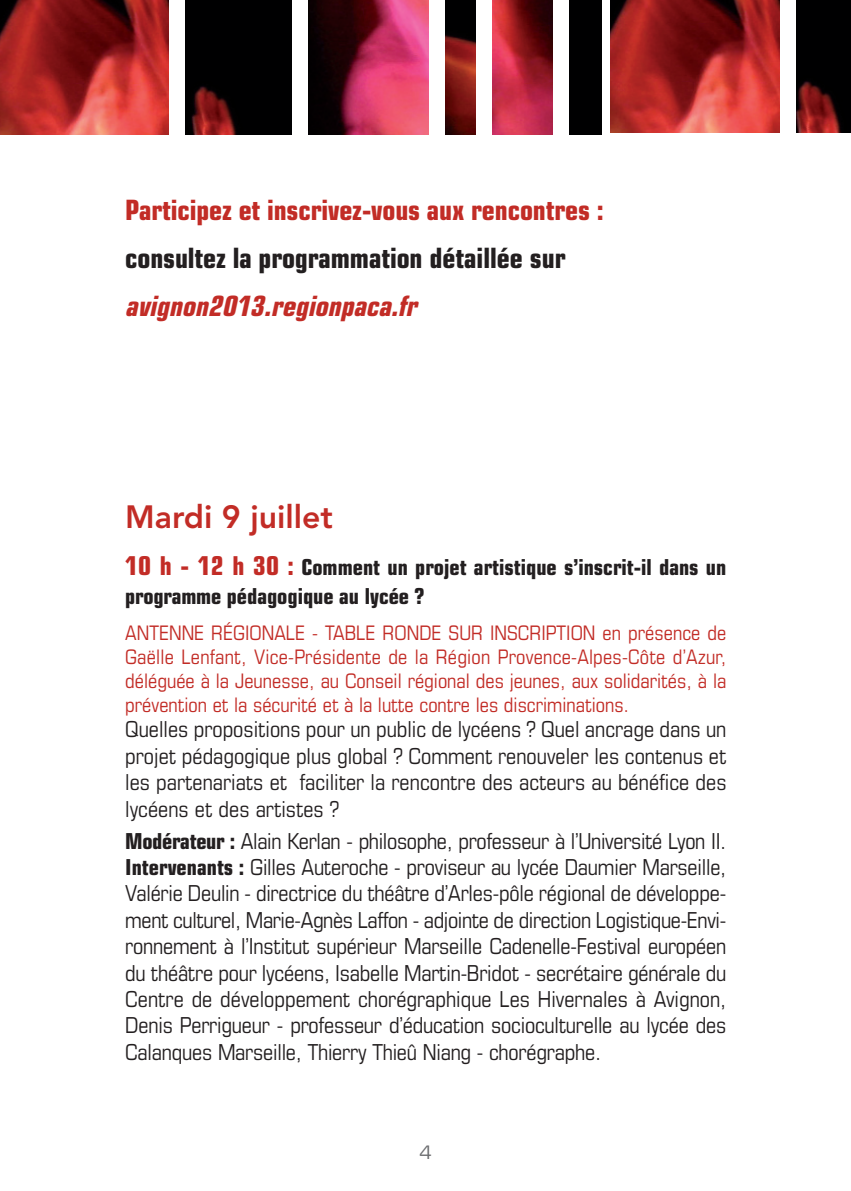
<style>
.page{position:relative;width:851px;height:1191px;background:#fff}
.page>*{position:absolute;margin:0;border:0;box-sizing:border-box;transform-origin:0 0}
.t1{font:800 32px "Avenir LT Std";color:#c22c26}
.t2{font:700 condensed 28px "Eurostile LT Std";letter-spacing:-.005em;color:#c22c26}
.t3{font:700 condensed 28px "Eurostile LT Std";letter-spacing:-.005em;color:#231f20}
.t4{font:italic 700 condensed 28px "Eurostile LT Std";color:#c22c26}
.t5{font:condensed 22px/26.4px "Eurostile LT Std";letter-spacing:-.005em;color:#231f20;text-align:justify}
.t6{font:700 condensed 22px/28.2px "Eurostile LT Std";color:#231f20}
.t7{font:condensed 20px/24px "Eurostile LT Std";color:#c22c26;text-align:justify}
.t8{font:18px "Eurostile LT Std";color:#6c6d70}
.s1{font-size:26px;color:#c22c26}
.s2{font-weight:700}
</style>
<div class="page">
<img style="left:0;top:0;width:169px;height:134px">
<img style="left:186px;top:0;width:105px;height:134px">
<img style="left:308px;top:0;width:121px;height:134px">
<img style="left:446px;top:0;width:30px;height:134px">
<img style="left:493px;top:0;width:59px;height:134px">
<div style="left:569px;top:0;width:32px;height:134px;background:#000001"></div>
<img style="left:610px;top:0;width:169px;height:132px">
<img style="left:796px;top:0;width:55px;height:132px">
<p class="t2" style="left:125px;top:199px;width:480px">Participez et inscrivez-vous aux rencontres :</p>
<p class="t3" style="left:125px;top:247px;width:442px">consultez la programmation détaillée sur</p>
<p class="t4" style="left:125px;top:295px;width:298px">avignon2013.regionpaca.fr</p>
<h1 class="t1" style="left:125px;top:504px;width:209px">Mardi 9 juillet</h1>
<p class="t6" style="left:125px;top:555px;width:602px"><span class="s1">10 h - 12 h 30 :</span> Comment un projet artistique s’inscrit-il dans un programme pédagogique au lycée ?</p>
<p class="t7" style="left:125px;top:622px;width:602px">ANTENNE RÉGIONALE - TABLE RONDE SUR INSCRIPTION en présence de Gaëlle Lenfant, Vice-Présidente de la Région Provence-Alpes-Côte d’Azur, déléguée à la Jeunesse, au Conseil régional des jeunes, aux solidarités, à la prévention et la sécurité et à la lutte contre les discriminations.</p>
<p class="t5" style="left:125px;top:718px;width:603px">Quelles propositions pour un public de lycéens ? Quel ancrage dans un projet pédagogique plus global ? Comment renouveler les contenus et les partenariats et faciliter la rencontre des acteurs au bénéfice des lycéens et des artistes ?</p>
<p class="t5" style="left:125px;top:829px;width:602px"><span class="s2">Modérateur :</span> Alain Kerlan - philosophe, professeur à l’Université Lyon II.<br><span class="s2">Intervenants :</span> Gilles Auteroche - proviseur au lycée Daumier Marseille, Valérie Deulin - directrice du théâtre d’Arles-pôle régional de développe&shy;ment culturel, Marie-Agnès Laffon - adjointe de direction Logistique-Envi&shy;ronnement à l’Institut supérieur Marseille Cadenelle-Festival européen du théâtre pour lycéens, Isabelle Martin-Bridot - secrétaire générale du Centre de développement chorégraphique Les Hivernales à Avignon, Denis Perrigueur - professeur d’éducation socioculturelle au lycée des Calanques Marseille, Thierry Thieû Niang - chorégraphe.</p>
<p class="t8" style="left:419px;top:1145px;width:14px">4</p>
</div>
